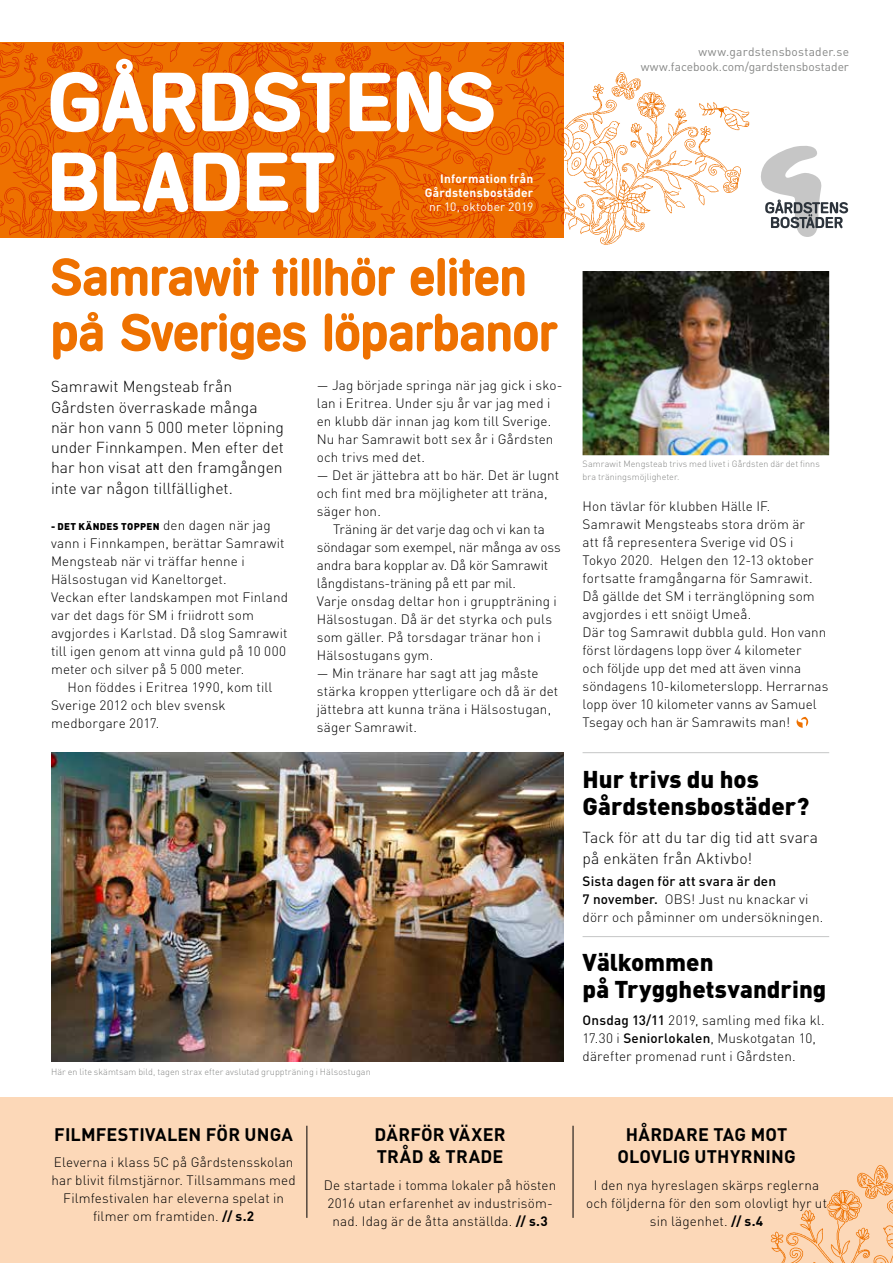
<style>
.page{position:relative;width:893px;height:1263px;background:#fff}
.page>*{position:absolute;margin:0;border:0;box-sizing:border-box;transform-origin:0 0}
.t1{font:700 81.15px/79.9px "Mercedes Serial";letter-spacing:.02em;color:#fff}
.t2{font:700 51px/55.5px "Mercedes Serial";letter-spacing:.005em;color:#ee7100}
.t3{font:900 24px/27px "DIN";color:#000}
.t4{font:700 18px/22.5px "DIN";letter-spacing:.01em;color:#000}
.t5{font:300 15.75px/20.2px "DIN";color:#000}
.t6{font:300 13.5px/18px "DIN";letter-spacing:.01em;color:#000}
.t7{font:12px/15px "DIN";letter-spacing:.005em;color:#868786;text-align:right}
.t8{font:700 12px/14.2px "DIN";letter-spacing:.02em;color:#fff;text-align:right}
.t9{font:12px "DIN";letter-spacing:.015em;color:#fff}
.t10{font:900 9.75px "DIN";letter-spacing:.035em;color:#000}
.t11{font:300 9px/12.8px "DIN";letter-spacing:.005em;color:#868786}
.s1{font-weight:300;font-size:13.5px}
.s2{font-weight:700}
.s3{font-weight:500}
</style>
<div class="page">
<div style="left:0;top:1097px;width:893px;height:166px;background:#fcd8b8"></div>
<hr style="left:306px;top:1126px;width:1px;height:92px;background:#000">
<hr style="left:573px;top:1126px;width:1px;height:92px;background:#000">
<img style="left:563px;top:59px;width:187px;height:186px">
<img style="left:0;top:43px;width:563px;height:195px">
<svg style="left:797px;top:717px;width:11px;height:11px"></svg>
<svg style="left:761px;top:146px;width:87px;height:91px"></svg>
<hr style="left:583px;top:752px;width:246px;height:1px;background:#c5c6c6">
<hr style="left:583px;top:936px;width:246px;height:1px;background:#c5c6c6">
<img style="left:770px;top:1165px;width:123px;height:98px">
<img style="left:51px;top:752px;width:512px;height:309px">
<img style="left:583px;top:271px;width:246px;height:184px">
<h1 class="t1" style="left:49px;top:61px;width:448px">GÅRDSTENS<br>BLADET</h1>
<p class="t7" style="left:641px;top:43px;width:210px">www.gardstensbostader.se www.facebook.com/gardstensbostader</p>
<p class="t8" style="left:425px;top:171px;width:110px">Information från<br>Gårdstensbostäder</p>
<p class="t9" style="left:429px;top:199px;width:106px">nr 10, oktober 2019</p>
<h2 class="t2" style="left:51px;top:249px;width:507px">Samrawit tillhör eliten på Sveriges löparbanor</h2>
<p class="t5" style="left:51px;top:376px;width:235px">Samrawit Mengsteab från<br>Gårdsten överraskade många när hon vann 5 000 meter löpning under Finnkampen. Men efter det har hon visat att den framgången inte var någon tillfällighet.</p>
<p class="t10" style="left:51px;top:520px;width:221px">- DET KÄNDES TOPPEN <span class="s1">den dagen när jag</span></p>
<p class="t6" style="left:51px;top:534px;width:238px">vann i Finnkampen, berättar Samrawit Mengsteab när vi träffar henne i Hälsostugan vid Kaneltorget.<br>Veckan efter landskampen mot Finland var det dags för SM i friidrott som avgjordes i Karlstad. Då slog Samrawit till igen genom att vinna guld på 10 000 meter och silver på 5 000 meter.</p>
<p class="t6" style="left:51px;top:678px;width:223px;text-indent:16px">Hon föddes i Eritrea 1990, kom till<br>Sverige 2012 och blev svensk medborgare 2017.</p>
<p class="t6" style="left:317px;top:376px;width:247px">— Jag började springa när jag gick i sko&shy;lan i Eritrea. Under sju år var jag med i en klubb där innan jag kom till Sverige.<br>Nu har Samrawit bott sex år i Gårdsten och trivs med det.</p>
<p class="t6" style="left:317px;top:466px;width:244px">— Det är jättebra att bo här. Det är lugnt och fint med bra möjligheter att träna, säger hon.</p>
<p class="t6" style="left:317px;top:520px;width:246px;text-indent:16px">Träning är det varje dag och vi kan ta söndagar som exempel, när många av oss andra bara kopplar av. Då kör Samrawit långdistans-träning på ett par mil.<br>Varje onsdag deltar hon i gruppträning i Hälsostugan. Då är det styrka och puls som gäller. På torsdagar tränar hon i Hälsostugans gym.</p>
<p class="t6" style="left:317px;top:664px;width:243px">— Min tränare har sagt att jag måste stärka kroppen ytterligare och då är det jättebra att kunna träna i Hälsostugan, säger Samrawit.</p>
<p class="t11" style="left:51px;top:1065px;width:321px">Här en lite skämtsam bild, tagen strax efter avslutad gruppträning i Hälsostugan</p>
<h3 class="t4" style="left:54px;top:1122px;width:240px">FILMFESTIVALEN FÖR UNGA</h3>
<p class="t6" style="left:51px;top:1153px;width:246px;text-align:center">Eleverna i klass 5C på Gårdstensskolan har blivit filmstjärnor. Tillsammans med Filmfestivalen har eleverna spelat in filmer om framtiden. <span class="s2">// s.2</span></p>
<h3 class="t4" style="left:375px;top:1122px;width:132px">DÄRFÖR VÄXER<br>TRÅD &amp; TRADE</h3>
<p class="t6" style="left:324px;top:1176px;width:234px;text-align:center">De startade i tomma lokaler på hösten<br>2016 utan erfarenhet av industrisöm&shy;nad. Idag är de åtta anställda. <span class="s2">// s.3</span></p>
<p class="t11" style="left:583px;top:457px;width:239px">Samrawit Mengsteab trivs med livet i Gårdsten där det finns bra träningsmöjligheter.</p>
<p class="t6" style="left:583px;top:497px;width:247px">Hon tävlar för klubben Hälle IF.<br>Samrawit Mengsteabs stora dröm är<br>att få representera Sverige vid OS i Tokyo 2020. Helgen den 12-13 oktober fortsatte framgångarna för Samrawit.<br>Då gällde det SM i terränglöpning som avgjordes i ett snöigt Umeå.<br>Där tog Samrawit dubbla guld. Hon vann först lördagens lopp över 4 kilometer<br>och följde upp det med att även vinna söndagens 10-kilometerslopp. Herrarnas lopp över 10 kilometer vanns av Samuel Tsegay och han är Samrawits man!</p>
<h3 class="t3" style="left:583px;top:764px;width:228px">Hur trivs du hos<br>Gårdstensbostäder?</h3>
<p class="t5" style="left:583px;top:827px;width:237px">Tack för att du tar dig tid att svara på enkäten från Aktivbo!</p>
<p class="t6" style="left:583px;top:872px;width:242px"><span class="s3">Sista dagen för att svara är den<br>7 november.</span> OBS! Just nu knackar vi dörr och påminner om undersökningen.</p>
<h3 class="t3" style="left:583px;top:948px;width:245px">Välkommen<br>på Trygghetsvandring</h3>
<p class="t6" style="left:583px;top:1011px;width:244px"><span class="s3">Onsdag 13/11</span> 2019, samling med fika kl.<br>17.30 i <span class="s3">Seniorlokalen</span>, Muskotgatan 10, därefter promenad runt i Gårdsten.</p>
<h3 class="t4" style="left:617px;top:1122px;width:180px;text-align:center">HÅRDARE TAG MOT<br>OLOVLIG UTHYRNING</h3>
<p class="t6" style="left:586px;top:1176px;width:242px;text-align:center">I den nya hyreslagen skärps reglerna och följderna för den som olovligt hyr ut sin lägenhet. <span class="s2">// s.4</span></p>
</div>
